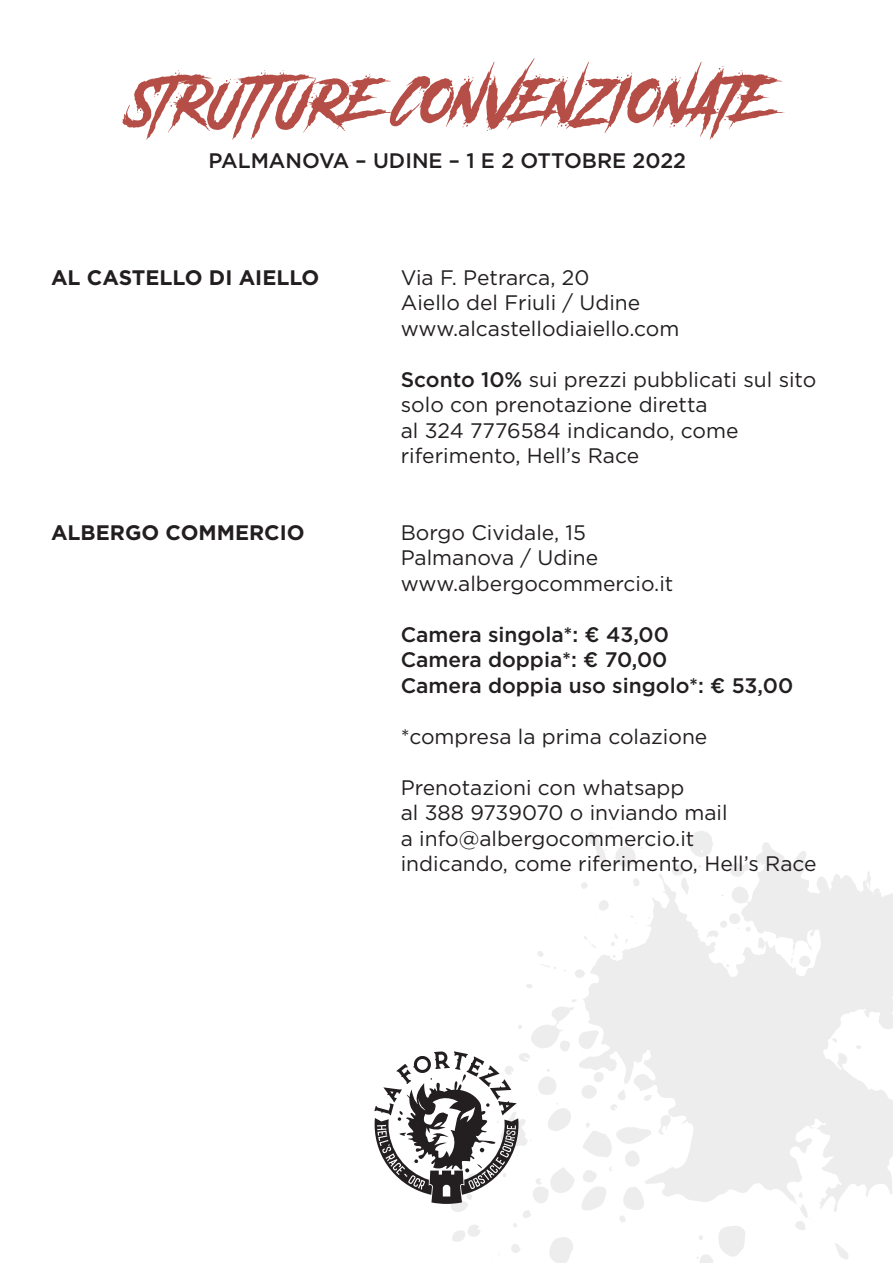
<style>
.page{position:relative;width:893px;height:1263px;background:#fff}
.page>*{position:absolute;margin:0;border:0;box-sizing:border-box;transform-origin:0 0}
.t1{font:52.5px "Another Danger Slanted";letter-spacing:.08em;color:#b44e46}
.t2{font:21px/25.5px "Gotham";color:#231f20}
.t3{font:500 21px/25.5px "Gotham";color:#231f20}
.t4{font:700 21px "Gotham";color:#231f20}
.s1{font-weight:500}
</style>
<div class="page">
<svg style="left:526px;top:984px;width:6px;height:4px"></svg>
<svg style="left:575px;top:970px;width:4px;height:8px"></svg>
<svg style="left:537px;top:951px;width:6px;height:6px"></svg>
<svg style="left:579px;top:842px;width:314px;height:370px;fill:#ededed"></svg>
<svg style="left:798px;top:1192px;width:5px;height:6px"></svg>
<svg style="left:541px;top:964px;width:15px;height:5px"></svg>
<svg style="left:588px;top:828px;width:65px;height:39px"></svg>
<svg style="left:730px;top:861px;width:21px;height:16px"></svg>
<svg style="left:672px;top:831px;width:42px;height:64px"></svg>
<svg style="left:697px;top:1226px;width:48px;height:37px"></svg>
<svg style="left:835px;top:1243px;width:13px;height:17px"></svg>
<svg style="left:795px;top:1204px;width:18px;height:26px"></svg>
<svg style="left:374px;top:999px;width:278px;height:264px"></svg>
<h1 class="t1" style="left:129px;top:62px;width:673px">STRUTTURECONVENZIONATE</h1>
<p class="t3" style="left:209px;top:147px;width:479px">PALMANOVA – UDINE – 1 E 2 OTTOBRE 2022</p>
<p class="t4" style="left:51px;top:263px;width:270px">AL CASTELLO DI AIELLO</p>
<p class="t4" style="left:51px;top:518px;width:255px">ALBERGO COMMERCIO</p>
<p class="t2" style="left:401px;top:264px;width:280px">Via F. Petrarca, 20<br>Aiello del Friuli / Udine www.alcastellodiaiello.com</p>
<p class="t2" style="left:401px;top:366px;width:417px"><span class="s1">Sconto 10%</span> sui prezzi pubblicati sul sito solo con prenotazione diretta<br>al 324 7776584 indicando, come riferimento, Hell’s Race</p>
<p class="t2" style="left:401px;top:519px;width:274px">Borgo Cividale, 15<br>Palmanova / Udine www.albergocommercio.it</p>
<p class="t3" style="left:401px;top:621px;width:394px">Camera singola*: € 43,00<br>Camera doppia*: € 70,00<br>Camera doppia uso singolo*: € 53,00</p>
<p class="t2" style="left:401px;top:723px;width:308px">*compresa la prima colazione</p>
<p class="t2" style="left:401px;top:774px;width:417px">Prenotazioni con whatsapp<br>al 388 9739070 o inviando mail<br>a info@albergocommercio.it<br>indicando, come riferimento, Hell’s Race</p>
</div>
